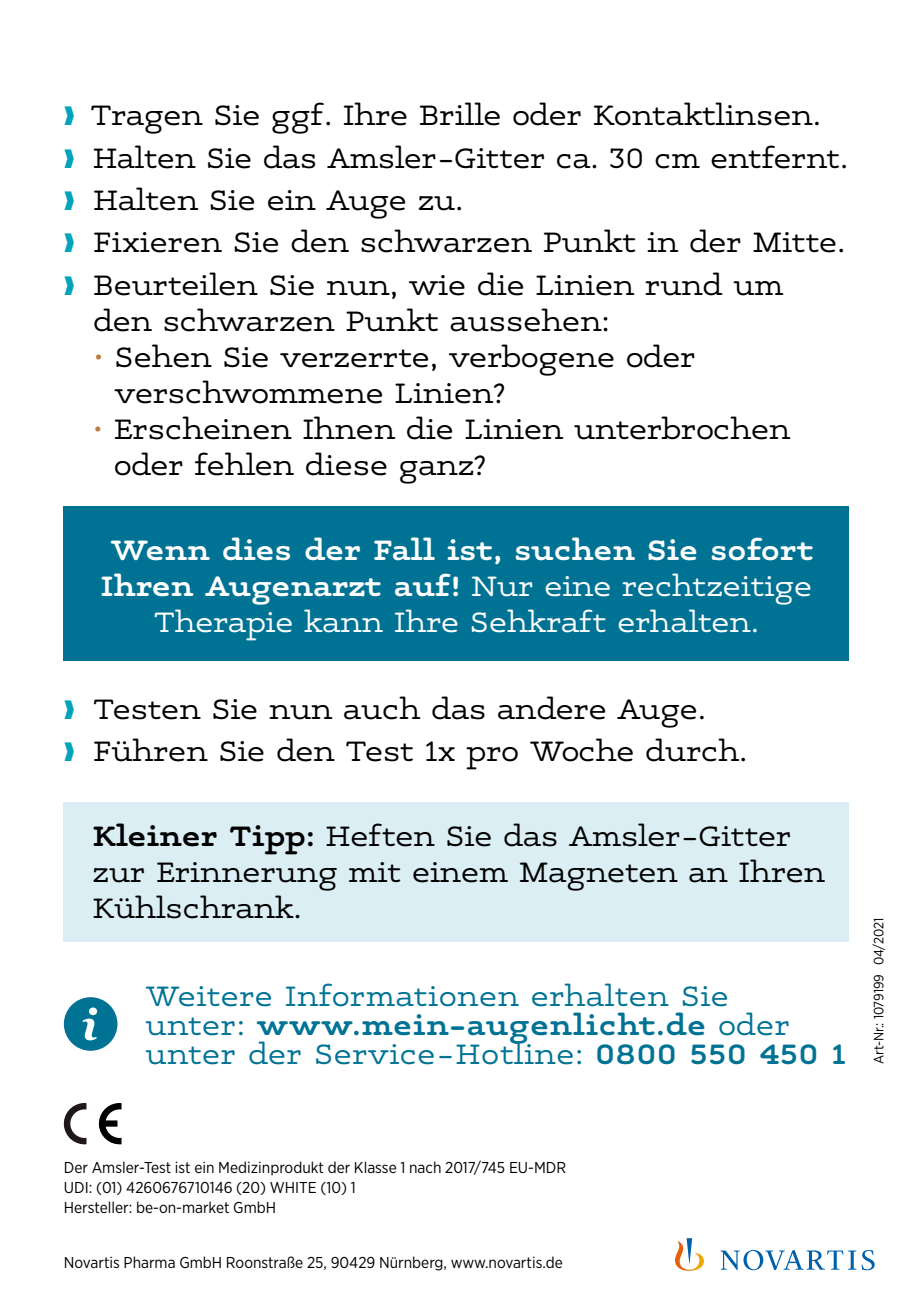
<style>
.page{position:relative;width:913px;height:1308px;background:#fff}
.page>*{position:absolute;margin:0;border:0;box-sizing:border-box;transform-origin:0 0}
.Überschrift_kl{font:300 31.5px/36px "Maxular";letter-spacing:-.01em;color:#000}
.Überschrift_kl-2{font:600 31.5px/36px "Maxular";letter-spacing:-.01em;color:#fff;text-align:center}
.Überschrift_kl-3{font:300 31.5px/29.2px "Maxular";letter-spacing:.01em;color:#007395}
.t1{font:15.75px "Gotham Narrow";color:#000}
.Überschrift_kl-4{font:13.5px "Gotham Narrow";letter-spacing:-.01em;color:#000}
.s1{color:#00a4ba}
.s2{color:#bd7c43}
.s3{font-weight:300}
.s4{font-weight:600}
</style>
<div class="page">
<div style="left:64px;top:505px;width:784px;height:155px;background:#007395"></div>
<div style="left:64px;top:802px;width:784px;height:139px;background:#daeef3"></div>
<svg style="left:675px;top:1238px;width:199px;height:32px"></svg>
<svg style="left:64px;top:997px;width:53px;height:53px"></svg>
<svg style="left:64px;top:1103px;width:22px;height:41px"></svg>
<svg style="left:98px;top:1103px;width:23px;height:41px"></svg>
<p class="Überschrift_kl" style="left:64px;top:95px;width:758px"><span class="s1">❱</span> Tragen Sie ggf. Ihre Brille oder Kontaktlinsen.</p>
<p class="Überschrift_kl" style="left:64px;top:137px;width:785px"><span class="s1">❱</span> Halten Sie das Amsler-Gitter ca. 30 cm entfernt.</p>
<p class="Überschrift_kl" style="left:64px;top:179px;width:401px"><span class="s1">❱</span> Halten Sie ein Auge zu.</p>
<p class="Überschrift_kl" style="left:64px;top:222px;width:783px"><span class="s1">❱</span> Fixieren Sie den schwarzen Punkt in der Mitte.</p>
<p class="Überschrift_kl" style="left:93px;top:264px;width:691px;text-indent:-29px"><span class="s1">❱</span> Beurteilen Sie nun, wie die Linien rund um den schwarzen Punkt aussehen:</p>
<p class="Überschrift_kl" style="left:114px;top:336px;width:582px;text-indent:-21px"><span class="s2">•</span> Sehen Sie verzerrte, verbogene oder verschwommene Linien?</p>
<p class="Überschrift_kl" style="left:114px;top:408px;width:678px;text-indent:-21px"><span class="s2">•</span> Erscheinen Ihnen die Linien unterbrochen oder fehlen diese ganz?</p>
<p class="Überschrift_kl-2" style="left:101px;top:529px;width:714px">Wenn dies der Fall ist, suchen Sie sofort<br>Ihren Augenarzt auf! <span class="s3">Nur eine rechtzeitige<br>Therapie kann Ihre Sehkraft erhalten.</span></p>
<p class="Überschrift_kl" style="left:64px;top:688px;width:643px"><span class="s1">❱</span> Testen Sie nun auch das andere Auge.</p>
<p class="Überschrift_kl" style="left:64px;top:730px;width:685px"><span class="s1">❱</span> Führen Sie den Test 1x pro Woche durch.</p>
<p class="Überschrift_kl" style="left:92px;top:815px;width:734px"><span class="s4">Kleiner Tipp:</span> Heften Sie das Amsler-Gitter zur Erinnerung mit einem Magneten an Ihren<br>Kühlschrank.</p>
<p class="Überschrift_kl-3" style="left:145px;top:978px;width:701px">Weitere Informationen erhalten Sie<br>unter: <span class="s4">www.mein-augenlicht.de</span> oder unter der Service-Hotline: <span class="s4">0800 550 450 1</span></p>
<p class="Überschrift_kl-4" style="left:870px;top:1064px;width:147px;rotate:-90deg">Art-Nr.: 1079199 04/2021</p>
<p class="t1" style="left:64px;top:1157px;width:503px">Der Amsler-Test ist ein Medizinprodukt der Klasse 1 nach 2017/745 EU-MDR</p>
<p class="t1" style="left:64px;top:1177px;width:293px">UDI: (01) 4260676710146 (20) WHITE (10) 1</p>
<p class="t1" style="left:64px;top:1197px;width:214px">Hersteller: be-on-market GmbH</p>
<p class="t1" style="left:64px;top:1252px;width:500px">Novartis Pharma GmbH Roonstraße 25, 90429 Nürnberg, www.novartis.de</p>
</div>
